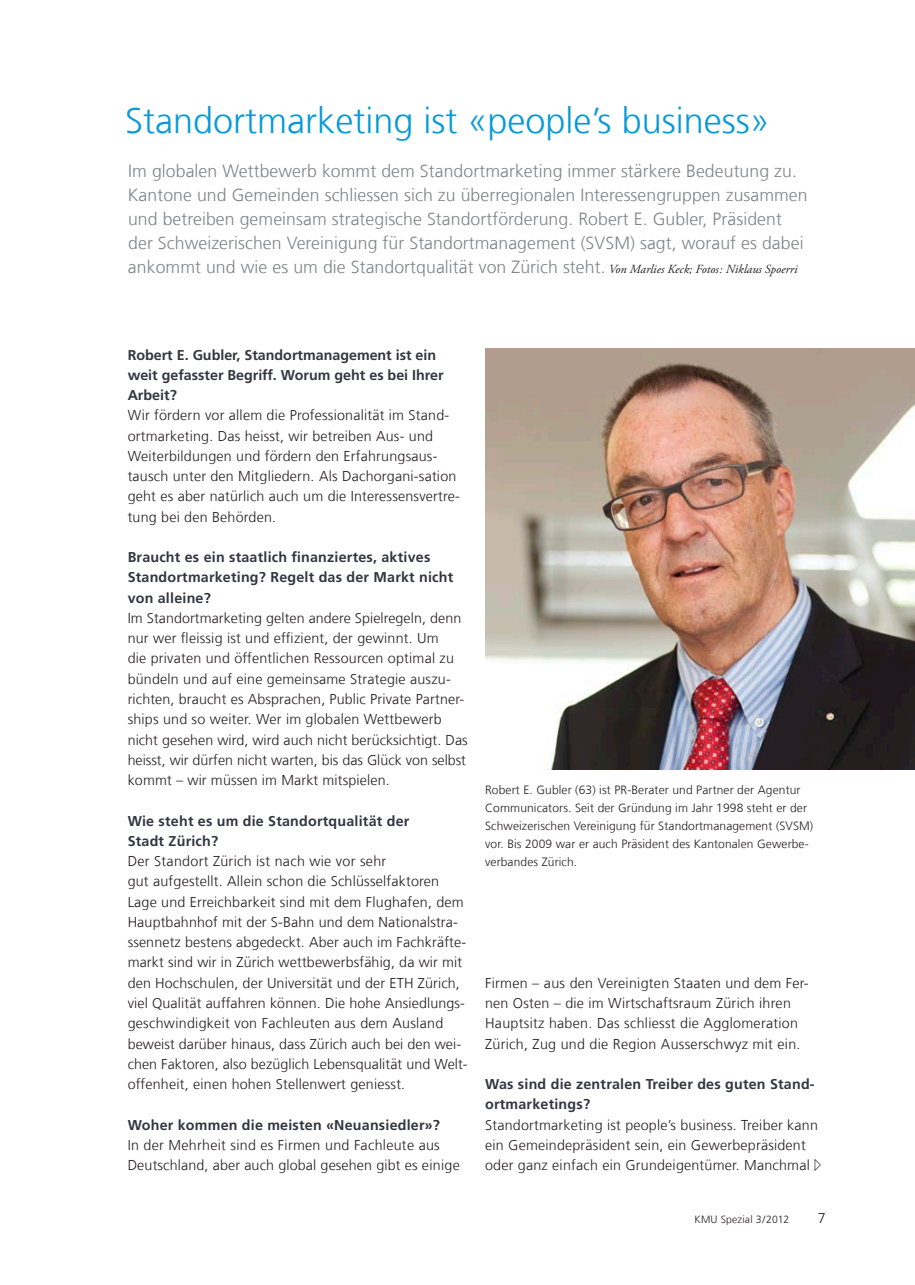
<style>
.page{position:relative;width:915px;height:1285px;background:#fff}
.page>*{position:absolute;margin:0;border:0;box-sizing:border-box;transform-origin:0 0}
.t1{font:300 36px "Frutiger For ZKB";color:#069ad9}
.t2{font:300 17.7px/24px "Frutiger For ZKB";letter-spacing:.005em;color:#808285}
.t3{font:300 14.25px/20.2px "Frutiger For ZKB";letter-spacing:.015em;color:#231f20}
.t4{font:700 14.25px/20.2px "Frutiger For ZKB";letter-spacing:.015em;color:#323640}
.t5{font:300 12px/18px "Frutiger For ZKB";letter-spacing:.01em;color:#231f20}
.t6{font:300 10.5px "Frutiger For ZKB";letter-spacing:.015em;color:#231f20}
.s1{font-family:"Adobe Garamond Pro";font-weight:400;font-style:italic;font-size:12.3px;color:#231f20}
.s2{font-family:"European Pi Three";font-weight:400}
</style>
<div class="page">
<img style="left:485px;top:349px;width:429px;height:420px">
<h1 class="t1" style="left:125px;top:100px;width:646px">Standortmarketing ist «people’s business»</h1>
<p class="t2" style="left:128px;top:159px;width:681px">Im globalen Wettbewerb kommt dem Standortmarketing immer stärkere Bedeutung zu.<br>Kantone und Gemeinden schliessen sich zu überregionalen Interessengruppen zusammen und betreiben gemeinsam strategische Standortförderung. Robert E. Gubler, Präsident der Schweizerischen Vereinigung für Standortmanagement (SVSM) sagt, worauf es dabei ankommt und wie es um die Standortqualität von Zürich steht. <span class="s1">Von Marlies Keck; Fotos: Niklaus Spoerri</span></p>
<p class="t4" style="left:128px;top:344px;width:317px">Robert E. Gubler, Standortmanagement ist ein weit gefasster Begriff. Worum geht es bei Ihrer<br>Arbeit?</p>
<p class="t3" style="left:128px;top:405px;width:334px">Wir fördern vor allem die Professionalität im Stand&shy;ortmarketing. Das heisst, wir betreiben Aus- und Weiterbildungen und fördern den Erfahrungsaus&shy;tausch unter den Mitgliedern. Als Dachorgani-sation geht es aber natürlich auch um die Interessensvertre&shy;tung bei den Behörden.</p>
<p class="t4" style="left:128px;top:547px;width:327px">Braucht es ein staatlich finanziertes, aktives<br>Standortmarketing? Regelt das der Markt nicht von alleine?</p>
<p class="t3" style="left:128px;top:608px;width:341px">Im Standortmarketing gelten andere Spielregeln, denn nur wer fleissig ist und effizient, der gewinnt. Um<br>die privaten und öffentlichen Ressourcen optimal zu bündeln und auf eine gemeinsame Strategie auszu&shy;richten, braucht es Absprachen, Public Private Partner&shy;ships und so weiter. Wer im globalen Wettbewerb nicht gesehen wird, wird auch nicht berücksichtigt. Das heisst, wir dürfen nicht warten, bis das Glück von selbst kommt – wir müssen im Markt mitspielen.</p>
<p class="t4" style="left:128px;top:810px;width:283px">Wie steht es um die Standortqualität der<br>Stadt Zürich?</p>
<p class="t3" style="left:128px;top:851px;width:341px">Der Standort Zürich ist nach wie vor sehr<br>gut aufgestellt. Allein schon die Schlüsselfaktoren Lage und Erreichbarkeit sind mit dem Flughafen, dem Hauptbahnhof mit der S-Bahn und dem Nationalstra&shy;ssennetz bestens abgedeckt. Aber auch im Fachkräfte&shy;markt sind wir in Zürich wettbewerbsfähig, da wir mit den Hochschulen, der Universität und der ETH Zürich, viel Qualität auffahren können. Die hohe Ansiedlungs&shy;geschwindigkeit von Fachleuten aus dem Ausland beweist darüber hinaus, dass Zürich auch bei den wei&shy;chen Faktoren, also bezüglich Lebensqualität und Welt&shy;offenheit, einen hohen Stellenwert geniesst.</p>
<p class="t4" style="left:128px;top:1114px;width:314px">Woher kommen die meisten «Neuansiedler»?</p>
<p class="t3" style="left:128px;top:1134px;width:333px">In der Mehrheit sind es Firmen und Fachleute aus<br>Deutschland, aber auch global gesehen gibt es einige</p>
<p class="t5" style="left:485px;top:780px;width:329px">Robert E. Gubler (63) ist PR-Berater und Partner der Agentur Communicators. Seit der Gründung im Jahr 1998 steht er der Schweizerischen Vereinigung für Standortmanagement (SVSM) vor. Bis 2009 war er auch Präsident des Kantonalen Gewerbe&shy;verbandes Zürich.</p>
<p class="t3" style="left:485px;top:972px;width:325px">Firmen – aus den Vereinigten Staaten und dem Fer&shy;nen Osten – die im Wirtschaftsraum Zürich ihren Hauptsitz haben. Das schliesst die Agglomeration Zürich, Zug und die Region Ausserschwyz mit ein.</p>
<p class="t4" style="left:485px;top:1073px;width:331px">Was sind die zentralen Treiber des guten Stand&shy;ortmarketings?</p>
<p class="t3" style="left:485px;top:1114px;width:337px">Standortmarketing ist people’s business. Treiber kann ein Gemeindepräsident sein, ein Gewerbepräsident oder ganz einfach ein Grundeigentümer. Manchmal <span class="s2">a</span></p>
<p class="t6" style="left:694px;top:1213px;width:96px">KMU Spezial 3/2012</p>
<p class="t3" style="left:817px;top:1208px;width:9px">7</p>
</div>
